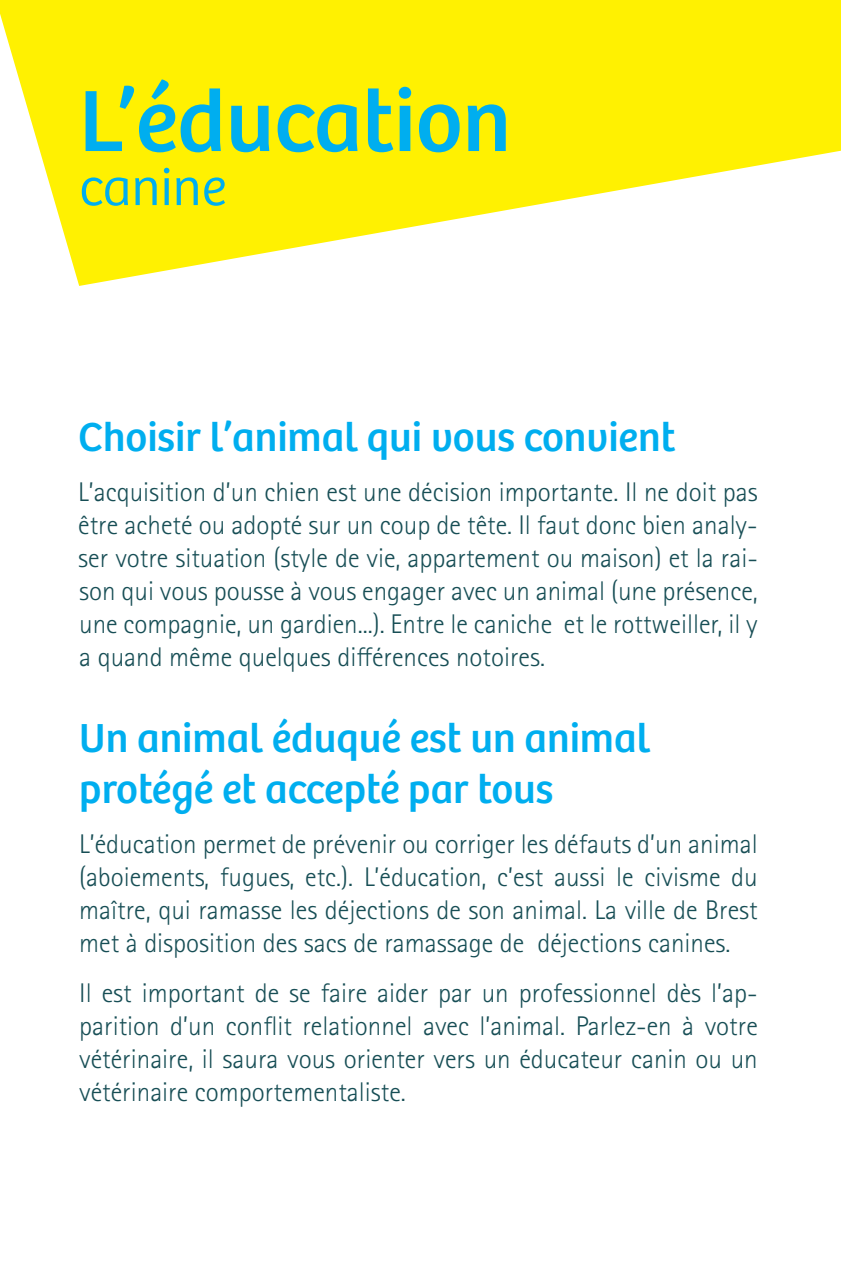
<style>
.page{position:relative;width:841px;height:1266px;background:#fff}
.page>*{position:absolute;margin:0;border:0;box-sizing:border-box;transform-origin:0 0}
.t1{font:90px "Bree";color:#00aeef}
.t2{font:300 54px "Bree";color:#00aeef}
.t3{font:42px/50.4px "Bree";color:#00aeef}
.t4{font:300 27px/33px "Rotis Sans Serif Pro";color:#174e55;text-align:justify}
</style>
<div class="page">
<svg style="left:0;top:0;width:840px;height:286px;fill:#fff101"></svg>
<h1 class="t1" style="left:79px;top:68px;width:433px">L’éducation</h1>
<h2 class="t2" style="left:79px;top:156px;width:148px">canine</h2>
<h3 class="t3" style="left:78px;top:412px;width:598px">Choisir l’animal qui vous convient</h3>
<p class="t4" style="left:78px;top:476px;width:681px">L’acquisition d’un chien est une décision importante. Il ne doit pas être acheté ou adopté sur un coup de tête. Il faut donc bien analy&shy;ser votre situation (style de vie, appartement ou maison) et la rai&shy;son qui vous pousse à vous engager avec un animal (une présence, une compagnie, un gardien...). Entre le caniche et le rottweiller, il y a quand même quelques différences notoires.</p>
<h3 class="t3" style="left:79px;top:714px;width:572px">Un animal éduqué est un animal protégé et accepté par tous</h3>
<p class="t4" style="left:79px;top:827px;width:680px">L’éducation permet de prévenir ou corriger les défauts d’un animal (aboiements, fugues, etc.). L’éducation, c’est aussi le civisme du maître, qui ramasse les déjections de son animal. La ville de Brest met à disposition des sacs de ramassage de déjections canines.</p>
<p class="t4" style="left:79px;top:976px;width:680px">Il est important de se faire aider par un professionnel dès l’ap&shy;parition d’un conflit relationnel avec l’animal. Parlez-en à votre vétérinaire, il saura vous orienter vers un éducateur canin ou un vétérinaire comportementaliste.</p>
</div>
